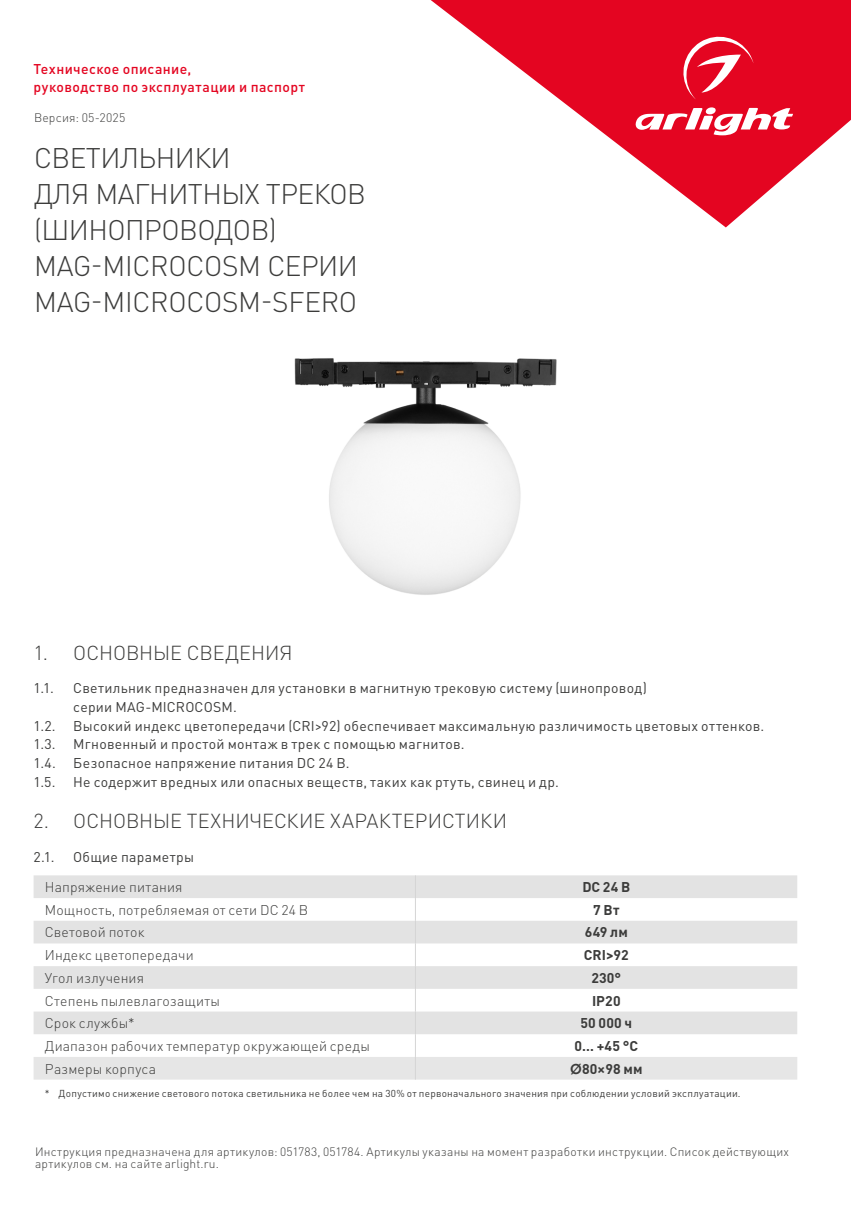
<style>
.page{position:relative;width:851px;height:1214px;background:#fff}
.page>*{position:absolute;margin:0;border:0;box-sizing:border-box;transform-origin:0 0}
.t1{font:300 28px/36px "DIN Pro";letter-spacing:-.02em;color:#3c3c3b}
.t2{font:300 20px "DIN Pro";letter-spacing:-.005em;color:#3c3c3b}
.t3{font:14px/18.8px "DIN Pro";letter-spacing:.02em;color:#3c3c3b}
.t4{font:300 14px "DIN Pro";letter-spacing:.01em;color:#3c3c3b}
.t5{font:500 14px/18px "DIN Pro";letter-spacing:.03em;color:#e40521}
.t6{font:700 14px "DIN Pro";letter-spacing:.01em;color:#3c3c3b}
.t7{font:300 12.2px "DIN Pro";letter-spacing:.015em;color:#3d3d3c}
.t8{font:300 12px/12px "DIN Pro";letter-spacing:.02em;color:#3c3c3b}
.t9{font:10px "DIN Pro";letter-spacing:.025em;color:#3c3c3b}
.s1{font-family:"Century Gothic"}
</style>
<div class="page">
<svg style="left:430px;top:0;width:420px;height:227px;fill:#e40521"></svg>
<svg style="left:632px;top:107px;width:161px;height:31px"></svg>
<svg style="left:678px;top:32px;width:75px;height:67px;background:#e83047"></svg>
<img style="left:294px;top:358px;width:263px;height:237px">
<svg style="left:34px;top:875px;width:763px;height:204px"></svg>
<p class="t5" style="left:34px;top:60px;width:273px">Техническое описание,<br>руководство по эксплуатации и паспорт</p>
<p class="t7" style="left:34px;top:109px;width:93px">Версия: 05-2025</p>
<h1 class="t1" style="left:34px;top:139px;width:333px">СВЕТИЛЬНИКИ<br>ДЛЯ МАГНИТНЫХ ТРЕКОВ (ШИНОПРОВОДОВ)<br>MAG-MICROCOSM СЕРИИ<br>MAG-MICROCOSM-SFERO</h1>
<h2 class="t2" style="left:34px;top:639px;width:260px">1. ОСНОВНЫЕ СВЕДЕНИЯ</h2>
<p class="t3" style="left:34px;top:678px;width:22px">1.1.</p>
<p class="t3" style="left:73px;top:678px;width:575px">Светильник предназначен для установки в магнитную трековую систему (шинопровод) серии MAG-MICROCOSM.</p>
<p class="t3" style="left:34px;top:715px;width:24px">1.2.</p>
<p class="t3" style="left:73px;top:715px;width:692px">Высокий индекс цветопередачи (CRI&gt;92) обеспечивает максимальную различимость цветовых оттенков.</p>
<p class="t3" style="left:34px;top:734px;width:24px">1.3.</p>
<p class="t3" style="left:34px;top:734px;width:432px;text-indent:40px">Мгновенный и простой монтаж в трек с помощью магнитов.<br>1.4. Безопасное напряжение питания DC 24 В.<br>1.5.</p>
<p class="t3" style="left:73px;top:771px;width:487px">Не содержит вредных или опасных веществ, таких как ртуть, свинец и др.</p>
<h2 class="t2" style="left:34px;top:807px;width:475px">2. ОСНОВНЫЕ ТЕХНИЧЕСКИЕ ХАРАКТЕРИСТИКИ</h2>
<p class="t3" style="left:34px;top:846px;width:22px">2.1.</p>
<p class="t3" style="left:73px;top:846px;width:122px">Общие параметры</p>
<p class="t4" style="left:45px;top:877px;width:139px">Напряжение питания</p>
<p class="t6" style="left:582px;top:877px;width:50px">DC 24 В</p>
<p class="t4" style="left:45px;top:900px;width:265px">Мощность, потребляемая от сети DC 24 В</p>
<p class="t6" style="left:593px;top:900px;width:28px">7 Вт</p>
<p class="t4" style="left:45px;top:922px;width:101px">Световой поток</p>
<p class="t6" style="left:584px;top:922px;width:44px">649 лм</p>
<p class="t4" style="left:45px;top:945px;width:150px">Индекс цветопередачи</p>
<p class="t6" style="left:583px;top:945px;width:46px">CRI&gt;92</p>
<p class="t4" style="left:45px;top:968px;width:101px">Угол излучения</p>
<p class="t6" style="left:591px;top:968px;width:31px">230°</p>
<p class="t4" style="left:45px;top:990px;width:177px">Степень пылевлагозащиты</p>
<p class="t6" style="left:592px;top:990px;width:30px">IP20</p>
<p class="t4" style="left:45px;top:1013px;width:91px">Срок службы*</p>
<p class="t6" style="left:580px;top:1013px;width:53px">50 000 ч</p>
<p class="t4" style="left:45px;top:1036px;width:326px">Диапазон рабочих температур окружающей среды</p>
<p class="t6" style="left:574px;top:1036px;width:65px">0… +45 °С</p>
<p class="t4" style="left:45px;top:1058px;width:113px">Размеры корпуса</p>
<p class="t6" style="left:570px;top:1058px;width:74px"><span class="s1">Ø</span>80×98 мм</p>
<p class="t9" style="left:45px;top:1086px;width:697px">* Допустимо снижение светового потока светильника не более чем на 30% от первоначального значения при соблюдении условий эксплуатации.</p>
<p class="t8" style="left:35px;top:1144px;width:755px">Инструкция предназначена для артикулов: 051783, 051784. Артикулы указаны на момент разработки инструкции. Список действующих артикулов см. на сайте arlight.ru.</p>
</div>
